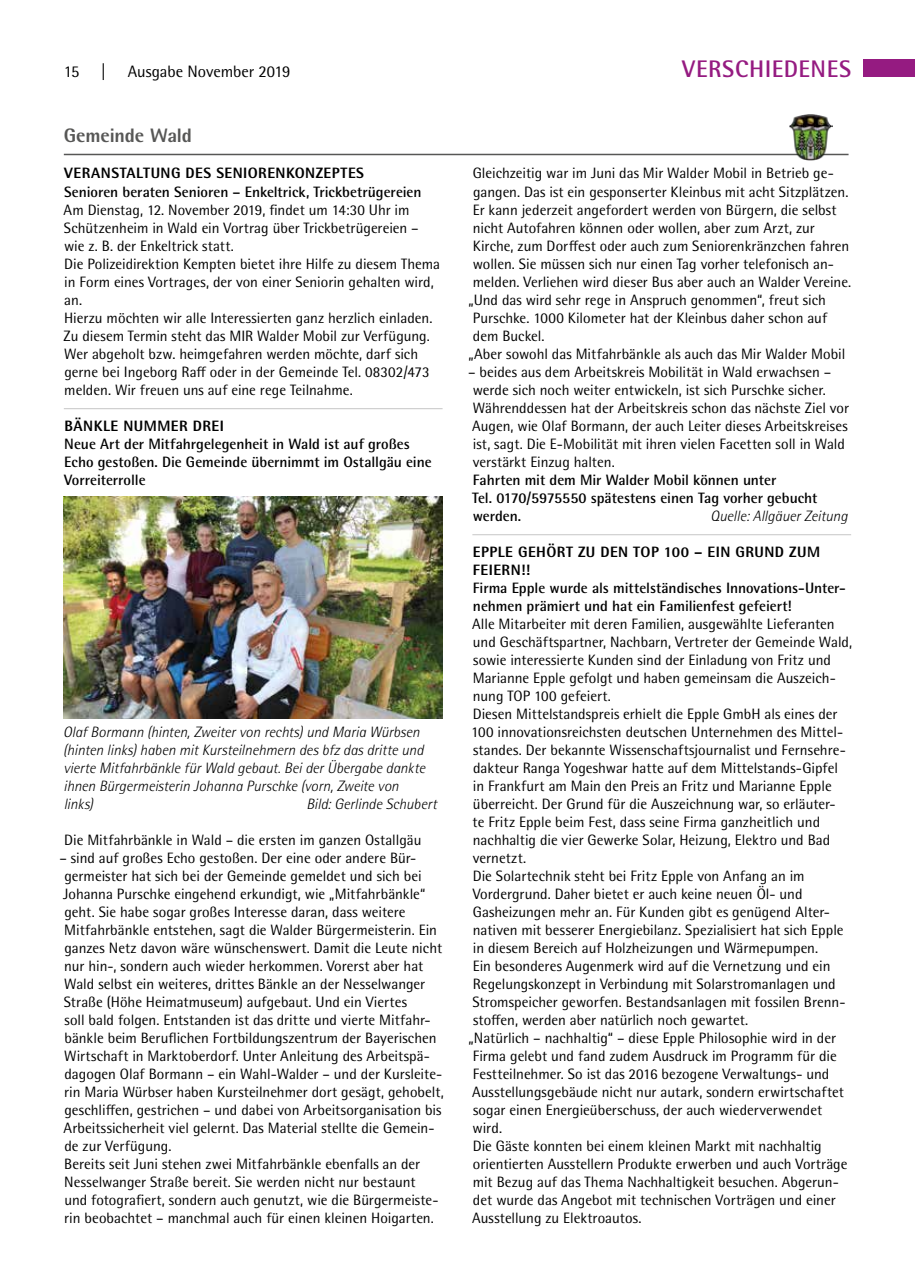
<style>
.page{position:relative;width:915px;height:1276px;background:#fff}
.page>*{position:absolute;margin:0;border:0;box-sizing:border-box;transform-origin:0 0}
.t1{font:700 24px "Rotis Semi Sans Pro";letter-spacing:.025em;color:#951b81}
.t2{font:800 19.5px "Rotis Semi Sans Pro";letter-spacing:-.01em;color:#575756}
.t3{font:16.5px "Rotis Semi Sans Pro";letter-spacing:-.005em;color:#000}
.t4{font:15px/18px "Rotis Semi Sans Pro";color:#000}
.t5{font:700 15px/18px "Rotis Semi Sans Pro";letter-spacing:-.005em;color:#000}
.t6{font:italic 300 15px/18px "Rotis Semi Sans Pro";letter-spacing:-.005em;color:#000}
.t7{font:800 15px/18px "Rotis Semi Sans Pro";letter-spacing:.03em;color:#000}
</style>
<div class="page">
<div style="left:862px;top:60px;width:52px;height:17px;background:#951b81"></div>
<hr style="left:64px;top:408px;width:378px;height:1px;background:#c6c6c6">
<hr style="left:64px;top:154px;width:784px;height:1px;background:#575756">
<img style="left:787px;top:114px;width:45px;height:46px">
<hr style="left:472px;top:534px;width:378px;height:1px;background:#c6c6c6">
<img style="left:64px;top:497px;width:378px;height:221px">
<p class="t3" style="left:64px;top:61px;width:17px">15</p>
<p class="t3" style="left:101px;top:61px;width:7px">|</p>
<p class="t3" style="left:128px;top:61px;width:164px">Ausgabe November 2019</p>
<h1 class="t1" style="left:682px;top:54px;width:170px">VERSCHIEDENES</h1>
<h2 class="t2" style="left:64px;top:123px;width:130px">Gemeinde Wald</h2>
<p class="t7" style="left:64px;top:164px;width:301px">VERANSTALTUNG DES SENIORENKONZEPTES</p>
<p class="t5" style="left:64px;top:182px;width:359px">Senioren beraten Senioren – Enkeltrick, Trickbetrügereien</p>
<p class="t4" style="left:63px;top:200px;width:378px">Am Dienstag, 12. November 2019, findet um 14:30 Uhr im Schützenheim in Wald ein Vortrag über Trickbetrügereien – wie z. B. der Enkeltrick statt.<br>Die Polizeidirektion Kempten bietet ihre Hilfe zu diesem Thema in Form eines Vortrages, der von einer Seniorin gehalten wird, an.<br>Hierzu möchten wir alle Interessierten ganz herzlich einladen.<br>Zu diesem Termin steht das MIR Walder Mobil zur Verfügung.<br>Wer abgeholt bzw. heimgefahren werden möchte, darf sich gerne bei Ingeborg Raff oder in der Gemeinde Tel. 08302/473 melden. Wir freuen uns auf eine rege Teilnahme.</p>
<p class="t7" style="left:64px;top:416px;width:161px">BÄNKLE NUMMER DREI</p>
<p class="t5" style="left:64px;top:434px;width:369px">Neue Art der Mitfahrgelegenheit in Wald ist auf großes<br>Echo gestoßen. Die Gemeinde übernimmt im Ostallgäu eine<br>Vorreiterrolle</p>
<p class="t6" style="left:63px;top:722px;width:363px">Olaf Bormann (hinten, Zweiter von rechts) und Maria Würbsen (hinten links) haben mit Kursteilnehmern des bfz das dritte und vierte Mitfahrbänkle für Wald gebaut. Bei der Übergabe dankte ihnen Bürgermeisterin Johanna Purschke (vorn, Zweite von links)</p>
<p class="t6" style="left:306px;top:794px;width:132px">Bild: Gerlinde Schubert</p>
<p class="t4" style="left:64px;top:830px;width:358px">Die Mitfahrbänkle in Wald – die ersten im ganzen Ostallgäu</p>
<p class="t4" style="left:59px;top:848px;width:386px">– sind auf großes Echo gestoßen. Der eine oder andere Bür&shy;germeister hat sich bei der Gemeinde gemeldet und sich bei Johanna Purschke eingehend erkundigt, wie „Mitfahrbänkle“ geht. Sie habe sogar großes Interesse daran, dass weitere Mitfahrbänkle entstehen, sagt die Walder Bürgermeisterin. Ein ganzes Netz davon wäre wünschenswert. Damit die Leute nicht nur hin-, sondern auch wieder herkommen. Vorerst aber hat Wald selbst ein weiteres, drittes Bänkle an der Nesselwanger Straße (Höhe Heimatmuseum) aufgebaut. Und ein Viertes<br>soll bald folgen. Entstanden ist das dritte und vierte Mitfahr&shy;bänkle beim Beruflichen Fortbildungszentrum der Bayerischen Wirtschaft in Marktoberdorf. Unter Anleitung des Arbeitspä&shy;dagogen Olaf Bormann – ein Wahl-Walder – und der Kursleite&shy;rin Maria Würbser haben Kursteilnehmer dort gesägt, gehobelt, geschliffen, gestrichen – und dabei von Arbeitsorganisation bis Arbeitssicherheit viel gelernt. Das Material stellte die Gemein&shy;de zur Verfügung.<br>Bereits seit Juni stehen zwei Mitfahrbänkle ebenfalls an der Nesselwanger Straße bereit. Sie werden nicht nur bestaunt<br>und fotografiert, sondern auch genutzt, wie die Bürgermeiste&shy;rin beobachtet – manchmal auch für einen kleinen Hoigarten.</p>
<p class="t4" style="left:472px;top:164px;width:362px">Gleichzeitig war im Juni das Mir Walder Mobil in Betrieb ge-</p>
<p class="t4" style="left:473px;top:182px;width:377px">gangen. Das ist ein gesponserter Kleinbus mit acht Sitzplätzen.</p>
<p class="t4" style="left:472px;top:200px;width:365px">Er kann jederzeit angefordert werden von Bürgern, die selbst</p>
<p class="t4" style="left:472px;top:218px;width:343px">nicht Autofahren können oder wollen, aber zum Arzt, zur</p>
<p class="t4" style="left:472px;top:236px;width:378px">Kirche, zum Dorffest oder auch zum Seniorenkränzchen fahren</p>
<p class="t4" style="left:472px;top:254px;width:363px">wollen. Sie müssen sich nur einen Tag vorher telefonisch an-</p>
<p class="t4" style="left:472px;top:272px;width:380px">melden. Verliehen wird dieser Bus aber auch an Walder Vereine.</p>
<p class="t4" style="left:468px;top:290px;width:359px">„Und das wird sehr rege in Anspruch genommen“, freut sich</p>
<p class="t4" style="left:472px;top:308px;width:356px">Purschke. 1000 Kilometer hat der Kleinbus daher schon auf</p>
<p class="t4" style="left:473px;top:326px;width:73px">dem Buckel.</p>
<p class="t4" style="left:468px;top:344px;width:378px">„Aber sowohl das Mitfahrbänkle als auch das Mir Walder Mobil</p>
<p class="t4" style="left:468px;top:362px;width:382px">– beides aus dem Arbeitskreis Mobilität in Wald erwachsen – werde sich noch weiter entwickeln, ist sich Purschke sicher.<br>Währenddessen hat der Arbeitskreis schon das nächste Ziel vor Augen, wie Olaf Bormann, der auch Leiter dieses Arbeitskreises ist, sagt. Die E-Mobilität mit ihren vielen Facetten soll in Wald verstärkt Einzug halten.</p>
<p class="t5" style="left:472px;top:470px;width:347px">Fahrten mit dem Mir Walder Mobil können unter<br>Tel. 0170/5975550 spätestens einen Tag vorher gebucht werden.</p>
<p class="t6" style="left:710px;top:506px;width:138px">Quelle: Allgäuer Zeitung</p>
<p class="t7" style="left:473px;top:542px;width:348px">EPPLE GEHÖRT ZU DEN TOP 100 – EIN GRUND ZUM<br>FEIERN!!</p>
<p class="t5" style="left:472px;top:578px;width:374px">Firma Epple wurde als mittelständisches Innovations-Unter&shy;nehmen prämiert und hat ein Familienfest gefeiert!</p>
<p class="t4" style="left:472px;top:614px;width:364px">Alle Mitarbeiter mit deren Familien, ausgewählte Lieferanten</p>
<p class="t4" style="left:473px;top:632px;width:381px">und Geschäftspartner, Nachbarn, Vertreter der Gemeinde Wald,</p>
<p class="t4" style="left:473px;top:650px;width:359px">sowie interessierte Kunden sind der Einladung von Fritz und</p>
<p class="t4" style="left:472px;top:668px;width:364px">Marianne Epple gefolgt und haben gemeinsam die Auszeich-</p>
<p class="t4" style="left:472px;top:686px;width:139px">nung TOP 100 gefeiert.</p>
<p class="t4" style="left:472px;top:704px;width:366px">Diesen Mittelstandspreis erhielt die Epple GmbH als eines der</p>
<p class="t4" style="left:471px;top:722px;width:373px">100 innovationsreichsten deutschen Unternehmen des Mittel-</p>
<p class="t4" style="left:473px;top:740px;width:374px">standes. Der bekannte Wissenschaftsjournalist und Fernsehre-</p>
<p class="t4" style="left:473px;top:758px;width:366px">dakteur Ranga Yogeshwar hatte auf dem Mittelstands-Gipfel</p>
<p class="t4" style="left:472px;top:776px;width:360px">in Frankfurt am Main den Preis an Fritz und Marianne Epple</p>
<p class="t4" style="left:473px;top:794px;width:364px">überreicht. Der Grund für die Auszeichnung war, so erläuter-</p>
<p class="t4" style="left:472px;top:812px;width:349px">te Fritz Epple beim Fest, dass seine Firma ganzheitlich und</p>
<p class="t4" style="left:472px;top:830px;width:359px">nachhaltig die vier Gewerke Solar, Heizung, Elektro und Bad</p>
<p class="t4" style="left:472px;top:848px;width:55px">vernetzt.</p>
<p class="t4" style="left:472px;top:866px;width:333px">Die Solartechnik steht bei Fritz Epple von Anfang an im</p>
<p class="t4" style="left:472px;top:884px;width:331px">Vordergrund. Daher bietet er auch keine neuen Öl- und</p>
<p class="t4" style="left:472px;top:902px;width:358px">Gasheizungen mehr an. Für Kunden gibt es genügend Alter-</p>
<p class="t4" style="left:472px;top:920px;width:372px">nativen mit besserer Energiebilanz. Spezialisiert hat sich Epple</p>
<p class="t4" style="left:472px;top:938px;width:347px">in diesem Bereich auf Holzheizungen und Wärmepumpen.</p>
<p class="t4" style="left:472px;top:956px;width:359px">Ein besonderes Augenmerk wird auf die Vernetzung und ein</p>
<p class="t4" style="left:472px;top:974px;width:364px">Regelungskonzept in Verbindung mit Solarstromanlagen und</p>
<p class="t4" style="left:472px;top:992px;width:374px">Stromspeicher geworfen. Bestandsanlagen mit fossilen Brenn-</p>
<p class="t4" style="left:473px;top:1010px;width:277px">stoffen, werden aber natürlich noch gewartet.</p>
<p class="t4" style="left:468px;top:1028px;width:369px">„Natürlich – nachhaltig“ – diese Epple Philosophie wird in der</p>
<p class="t4" style="left:472px;top:1046px;width:365px">Firma gelebt und fand zudem Ausdruck im Programm für die</p>
<p class="t4" style="left:472px;top:1064px;width:358px">Festteilnehmer. So ist das 2016 bezogene Verwaltungs- und</p>
<p class="t4" style="left:472px;top:1082px;width:373px">Ausstellungsgebäude nicht nur autark, sondern erwirtschaftet</p>
<p class="t4" style="left:473px;top:1100px;width:350px">sogar einen Energieüberschuss, der auch wiederverwendet</p>
<p class="t4" style="left:472px;top:1118px;width:31px">wird.</p>
<p class="t4" style="left:472px;top:1136px;width:350px">Die Gäste konnten bei einem kleinen Markt mit nachhaltig</p>
<p class="t4" style="left:473px;top:1154px;width:376px">orientierten Ausstellern Produkte erwerben und auch Vorträge</p>
<p class="t4" style="left:472px;top:1172px;width:367px">mit Bezug auf das Thema Nachhaltigkeit besuchen. Abgerun-</p>
<p class="t4" style="left:473px;top:1190px;width:364px">det wurde das Angebot mit technischen Vorträgen und einer</p>
<p class="t4" style="left:472px;top:1208px;width:171px">Ausstellung zu Elektroautos.</p>
</div>
